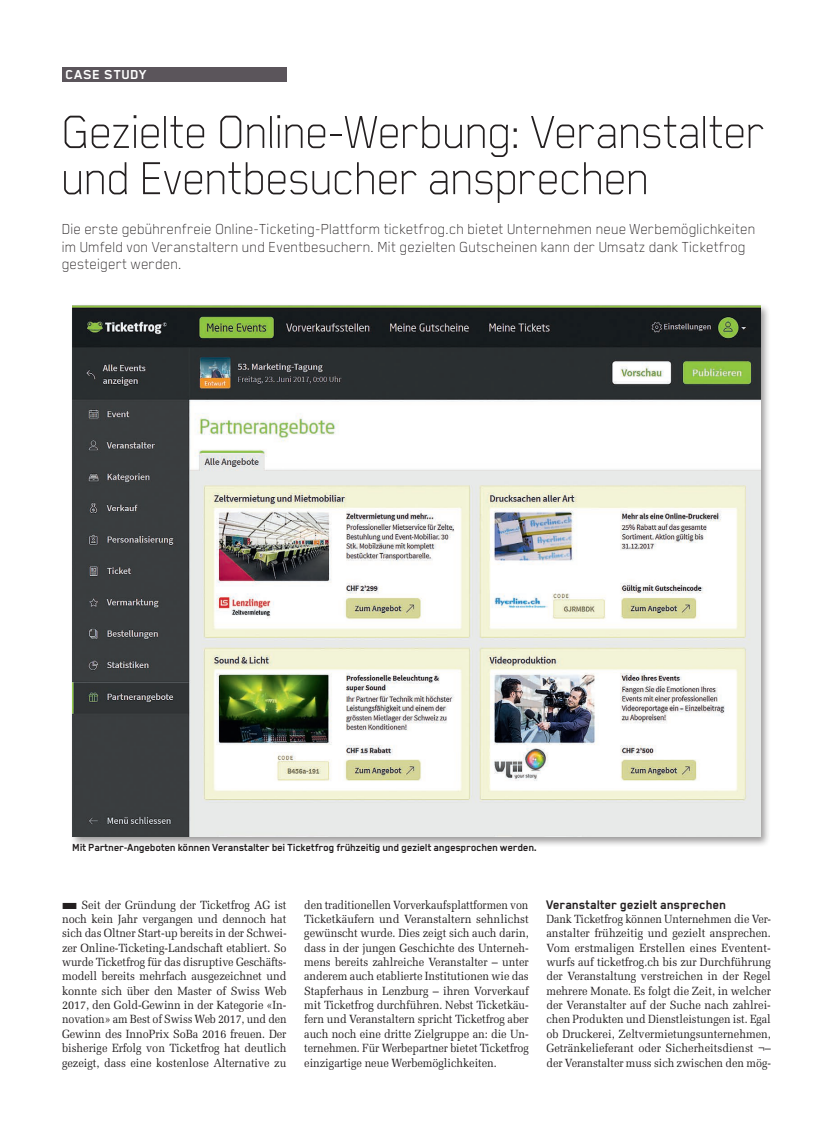
<style>
.page{position:relative;width:833px;height:1134px;background:#fff}
.page>*{position:absolute;margin:0;border:0;box-sizing:border-box;transform-origin:0 0}
.t1{font:100 53.75px/46.2px "Blender Pro";letter-spacing:-.03em;color:#231f20;scale:.96 1}
.t2{font:100 16.88px/17.5px "Blender Pro";color:#231f20}
.t3{font:700 15px "Blender Pro";letter-spacing:.025em;color:#fff}
.t4{font:700 14.38px "Blender Pro";letter-spacing:-.005em;color:#231f20}
.t5{font:11.88px/14.4px "Melior LT Std";letter-spacing:-.005em;color:#231f20;text-align:justify;scale:.91 1}
.t6{font:11.88px/14.4px "Melior LT Std";letter-spacing:-.005em;color:#231f20;text-align:justify;scale:.92 1}
.t7{font:11.88px/14.4px "Melior LT Std";letter-spacing:-.005em;color:#231f20;text-align:justify;scale:.9 1}
.t8{font:700 11.88px "Blender Pro";letter-spacing:-.015em;color:#231f20}
</style>
<div class="page">
<div style="left:62px;top:67px;width:224px;height:15px;background:#5b555b"></div>
<div style="left:69px;top:303px;width:701px;height:544px;background:#231f20;opacity:.45"></div>
<img style="left:73px;top:306px;width:687px;height:531px">
<p class="t3" style="left:66px;top:67px;width:83px">CASE STUDY</p>
<h1 class="t1" style="left:62px;top:107px;width:735px">Gezielte Online-Werbung: Veranstalter und Eventbesucher ansprechen</h1>
<p class="t2" style="left:62px;top:220px;width:695px">Die erste gebührenfreie Online-Ticketing-Plattform ticketfrog.ch bietet Unternehmen neue Werbemöglichkeiten im Umfeld von Veranstaltern und Eventbesuchern. Mit gezielten Gutscheinen kann der Umsatz dank Ticketfrog gesteigert werden.</p>
<p class="t8" style="left:73px;top:841px;width:466px">Mit Partner-Angeboten können Veranstalter bei Ticketfrog frühzeitig und gezielt angesprochen werden.</p>
<p class="t6" style="left:62px;top:897px;width:246px">■ Seit der Gründung der Ticketfrog AG ist noch kein Jahr vergangen und dennoch hat sich das Oltner Start-up bereits in der Schwei&shy;zer Online-Ticketing-Landschaft etabliert. So wurde Ticketfrog für das disruptive Geschäfts&shy;modell bereits mehrfach ausgezeichnet und konnte sich über den Master of Swiss Web 2017, den Gold-Gewinn in der Kategorie «In&shy;novation» am Best of Swiss Web 2017, und den Gewinn des InnoPrix SoBa 2016 freuen. Der bisherige Erfolg von Ticketfrog hat deutlich gezeigt, dass eine kostenlose Alternative zu</p>
<p class="t5" style="left:304px;top:897px;width:248px">den traditionellen Vorverkaufsplattformen von Ticketkäufern und Veranstaltern sehnlichst gewünscht wurde. Dies zeigt sich auch darin, dass in der jungen Geschichte des Unterneh&shy;mens bereits zahlreiche Veranstalter – unter anderem auch etablierte Institutionen wie das Stapferhaus in Lenzburg – ihren Vorverkauf mit Ticketfrog durchführen. Nebst Ticketkäu&shy;fern und Veranstaltern spricht Ticketfrog aber auch noch eine dritte Zielgruppe an: die Un&shy;ternehmen. Für Werbepartner bietet Ticketfrog einzigartige neue Werbemöglichkeiten.</p>
<p class="t4" style="left:546px;top:896px;width:181px">Veranstalter gezielt ansprechen</p>
<p class="t7" style="left:546px;top:912px;width:251px">Dank Ticketfrog können Unternehmen die Ver&shy;anstalter frühzeitig und gezielt ansprechen.<br>Vom erstmaligen Erstellen eines Eventent&shy;wurfs auf ticketfrog.ch bis zur Durchführung der Veranstaltung verstreichen in der Regel mehrere Monate. Es folgt die Zeit, in welcher der Veranstalter auf der Suche nach zahlrei&shy;chen Produkten und Dienstleistungen ist. Egal ob Druckerei, Zeltvermietungsunternehmen, Getränkelieferant oder Sicherheitsdienst ¬– der Veranstalter muss sich zwischen den mög-</p>
</div>
